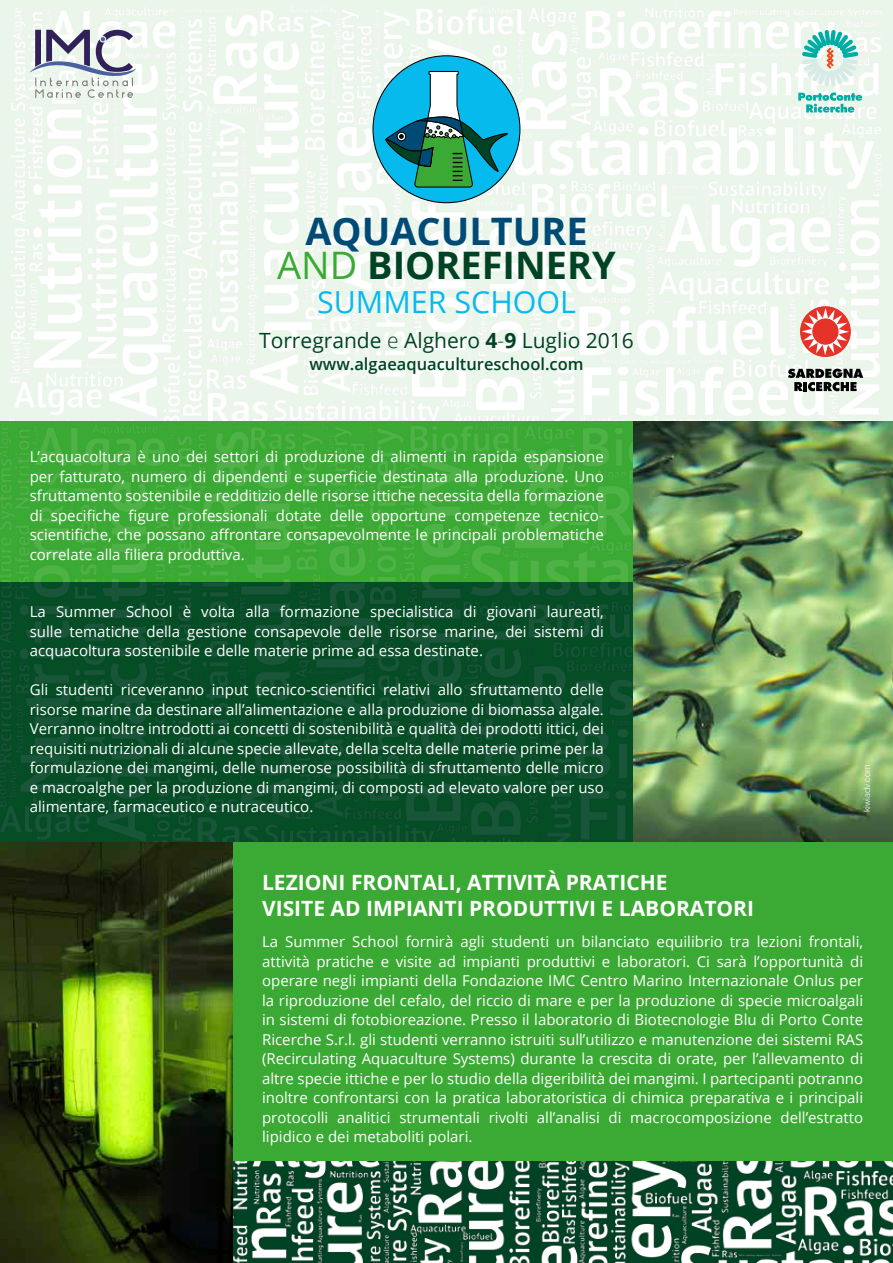
<style>
.page{position:relative;width:893px;height:1263px;background:#fff}
.page>*{position:absolute;margin:0;border:0;box-sizing:border-box;transform-origin:0 0}
.t1{font:700 37.95px/33.8px "Open Sans";color:#004b75;text-align:center}
.t2{font:30.45px "Open Sans";color:#07baee}
.t3{font:700 21px "Open Sans";color:#fff}
.t4{font:21px "Open Sans";color:#004324}
.t5{font:600 16.5px "Open Sans";color:#004324}
.t6{font:15px/19.5px "Open Sans";color:#fff;text-align:justify}
.t7{font:300 9px "Swiss 721 BT";color:#fff}
.s1{font-weight:400;color:#3baa34}
.s2{color:#004324}
.s3{font-weight:300}
.s4{font-weight:700}
</style>
<div class="page">
<img style="left:0;top:0;width:893px;height:421px">
<svg style="left:802px;top:30px;width:56px;height:56px"></svg>
<svg style="left:798px;top:92px;width:64px;height:21px"></svg>
<svg style="left:800px;top:306px;width:51px;height:51px"></svg>
<svg style="left:802px;top:308px;width:47px;height:47px"></svg>
<div style="left:812px;top:318px;width:26px;height:27px;background:#e6332a;border-radius:50%"></div>
<svg style="left:788px;top:369px;width:75px;height:22px;background:#717471"></svg>
<svg style="left:30px;top:30px;width:106px;height:68px"></svg>
<div style="left:373px;top:56px;width:147px;height:147px;background:#07baee;border-radius:50%"></div>
<svg style="left:385px;top:70px;width:124px;height:118px"></svg>
<svg style="left:0;top:421px;width:634px;height:421px;background:#1f7230"></svg>
<img style="left:634px;top:421px;width:259px;height:421px">
<div style="left:0;top:842px;width:893px;height:421px;background:#3baa34"></div>
<img style="left:232px;top:1162px;width:661px;height:101px">
<img style="left:0;top:842px;width:232px;height:421px">
<p class="t1" style="left:277px;top:214px;width:340px">AQUACULTURE<br><span class="s1">AND</span> <span class="s2">BIOREFINERY</span></p>
<p class="t2" style="left:317px;top:281px;width:260px">SUMMER SCHOOL</p>
<p class="t4" style="left:259px;top:326px;width:376px">Torregrande <span class="s3">e</span> Alghero <span class="s4">4</span><span class="s3">-</span><span class="s4">9</span> Luglio 2016</p>
<p class="t5" style="left:309px;top:353px;width:276px">www.algaeaquacultureschool.com</p>
<p class="t6" style="left:30px;top:447px;width:576px">L’acquacoltura è uno dei settori di produzione di alimenti in rapida espansione per fatturato, numero di dipendenti e superficie destinata alla produzione. Uno sfruttamento sostenibile e redditizio delle risorse ittiche necessita della formazione di specifiche figure professionali dotate delle opportune competenze tecnico&shy;scientifiche, che possano affrontare consapevolmente le principali problematiche correlate alla filiera produttiva.</p>
<p class="t6" style="left:30px;top:602px;width:576px">La Summer School è volta alla formazione specialistica di giovani laureati, sulle tematiche della gestione consapevole delle risorse marine, dei sistemi di acquacoltura sostenibile e delle materie prime ad essa destinate.</p>
<p class="t6" style="left:30px;top:680px;width:576px">Gli studenti riceveranno input tecnico-scientifici relativi allo sfruttamento delle risorse marine da destinare all’alimentazione e alla produzione di biomassa algale.<br>Verranno inoltre introdotti ai concetti di sostenibilità e qualità dei prodotti ittici, dei requisiti nutrizionali di alcune specie allevate, della scelta delle materie prime per la formulazione dei mangimi, delle numerose possibilità di sfruttamento delle micro e macroalghe per la produzione di mangimi, di composti ad elevato valore per uso alimentare, farmaceutico e nutraceutico.</p>
<p class="t7" style="left:861px;top:812px;width:49px;rotate:-90deg">kiwiadv.com</p>
<p class="t3" style="left:262px;top:868px;width:407px">LEZIONI FRONTALI, ATTIVITÀ PRATICHE</p>
<p class="t3" style="left:262px;top:893px;width:493px">VISITE AD IMPIANTI PRODUTTIVI E LABORATORI</p>
<p class="t6" style="left:262px;top:932px;width:603px">La Summer School fornirà agli studenti un bilanciato equilibrio tra lezioni frontali, attività pratiche e visite ad impianti produttivi e laboratori. Ci sarà l’opportunità di operare negli impianti della Fondazione IMC Centro Marino Internazionale Onlus per la riproduzione del cefalo, del riccio di mare e per la produzione di specie microalgali in sistemi di fotobioreazione. Presso il laboratorio di Biotecnologie Blu di Porto Conte Ricerche S.r.l. gli studenti verranno istruiti sull’utilizzo e manutenzione dei sistemi RAS (Recirculating Aquaculture Systems) durante la crescita di orate, per l’allevamento di altre specie ittiche e per lo studio della digeribilità dei mangimi. I partecipanti potranno inoltre confrontarsi con la pratica laboratoristica di chimica preparativa e i principali protocolli analitici strumentali rivolti all’analisi di macrocomposizione dell’estratto lipidico e dei metaboliti polari.</p>
</div>
